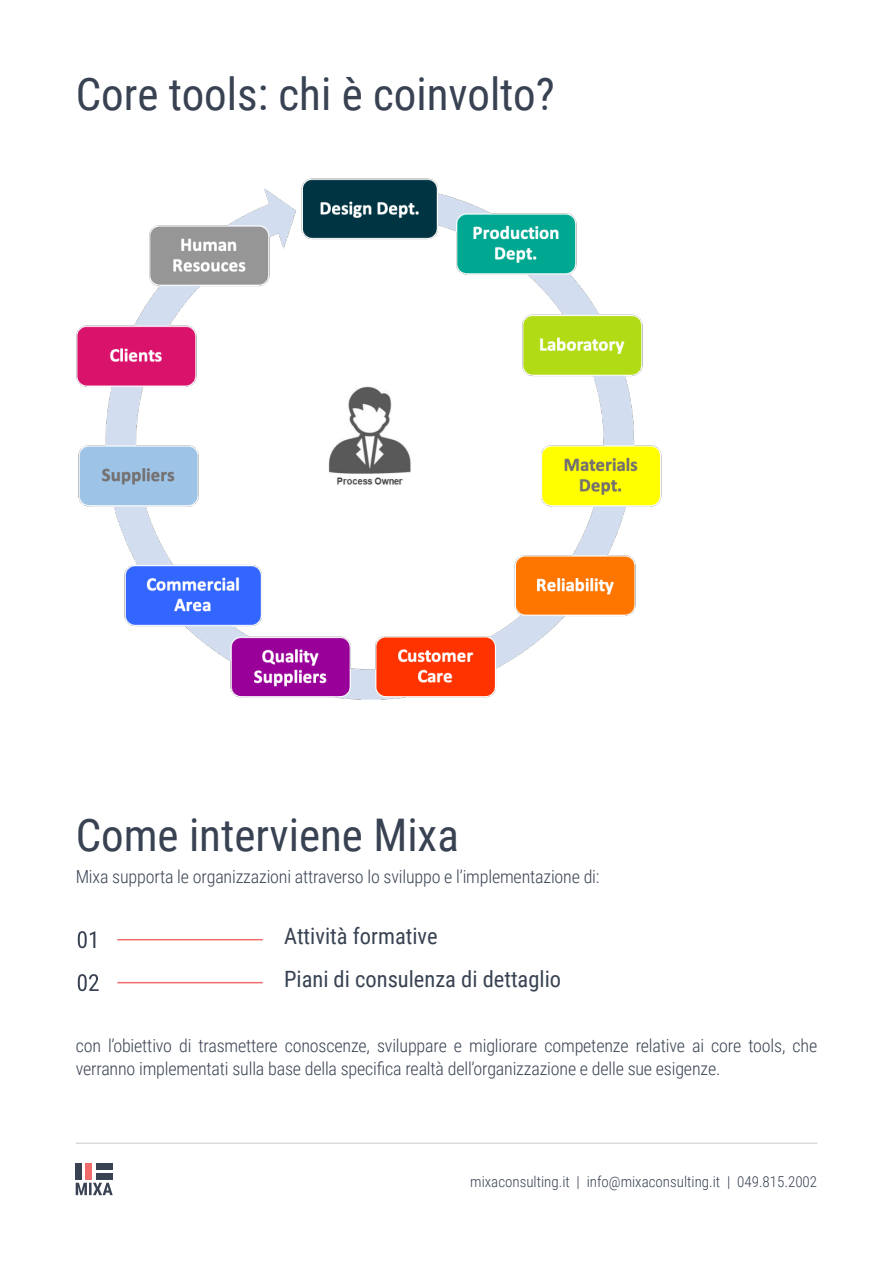
<style>
.page{position:relative;width:893px;height:1263px;background:#fff}
.page>*{position:absolute;margin:0;border:0;box-sizing:border-box;transform-origin:0 0}
.t1{font:45px "Roboto Condensed";color:#384252}
.t2{font:22.5px/42.9px "Roboto Condensed";color:#384252}
.t3{font:300 18px/22.5px "Roboto Condensed";letter-spacing:-.01em;color:#384252}
.t4{font:300 15px "Roboto Condensed";color:#384252}
</style>
<div class="page">
<div style="left:76px;top:1163px;width:6px;height:17px;background:#384252"></div>
<div style="left:86px;top:1163px;width:6px;height:17px;background:#f16b6c"></div>
<div style="left:96px;top:1163px;width:17px;height:7px;background:#384252"></div>
<div style="left:96px;top:1174px;width:17px;height:6px;background:#384252"></div>
<svg style="left:76px;top:1183px;width:37px;height:12px"></svg>
<hr style="left:76px;top:1143px;width:741px;height:1px;background:#231f20">
<svg style="left:78px;top:974px;width:21px;height:17px"></svg>
<svg style="left:78px;top:931px;width:17px;height:17px"></svg>
<hr style="left:117px;top:982px;width:146px;height:1px;background:#f16c6b">
<hr style="left:117px;top:939px;width:146px;height:1px;background:#f16c6b">
<img style="left:76px;top:179px;width:586px;height:520px">
<img style="left:324px;top:382px;width:89px;height:107px">
<p class="t1" style="left:76px;top:62px;width:481px">Core tools: chi è coinvolto?</p>
<p class="t1" style="left:76px;top:803px;width:385px">Come interviene Mixa</p>
<p class="t3" style="left:76px;top:865px;width:525px">Mixa supporta le organizzazioni attraverso lo sviluppo e l’implementazione di:</p>
<p class="t2" style="left:284px;top:914px;width:279px">Attività formative<br>Piani di consulenza di dettaglio</p>
<p class="t3" style="left:76px;top:1034px;width:743px">con l’obiettivo di trasmettere conoscenze, sviluppare e migliorare competenze relative ai core tools, che verranno implementati sulla base della specifica realtà dell’organizzazione e delle sue esigenze.</p>
<p class="t4" style="left:470px;top:1171px;width:348px">mixaconsulting.it | info@mixaconsulting.it | 049.815.2002</p>
</div>
